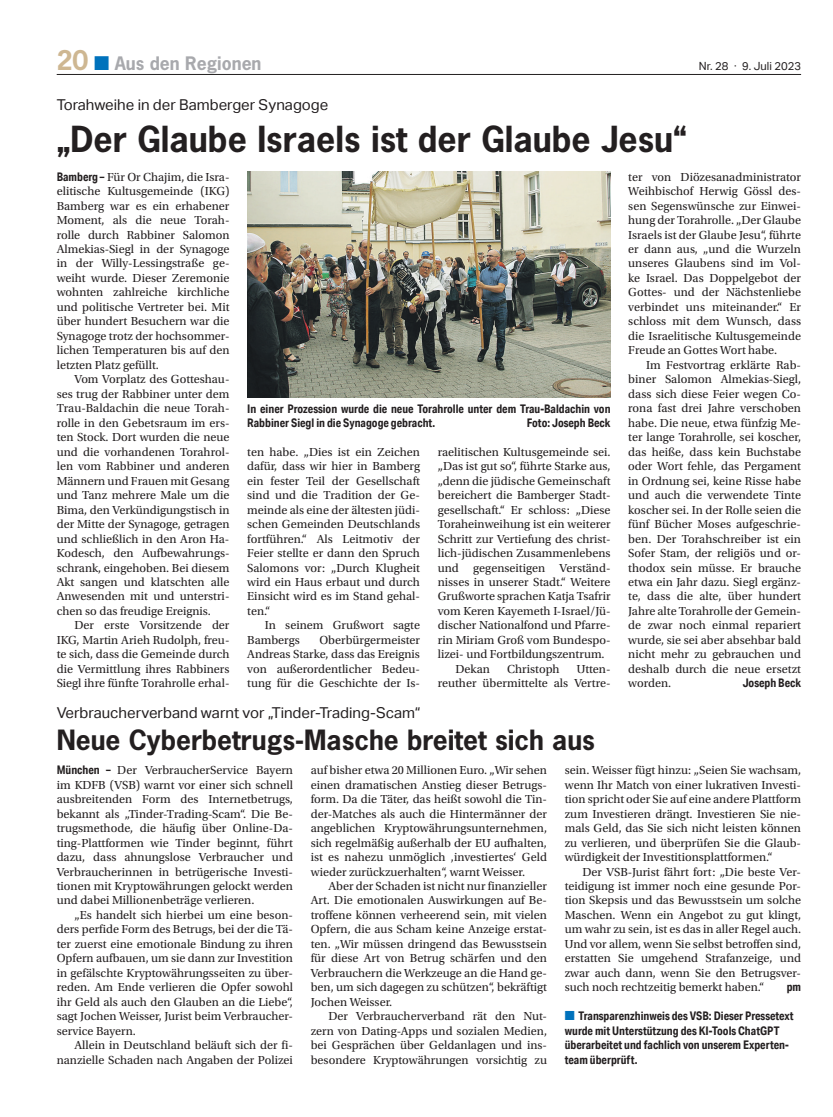
<style>
.page{position:relative;width:833px;height:1117px;background:#fff}
.page>*{position:absolute;margin:0;border:0;box-sizing:border-box;transform-origin:0 0}
.t1{font:700 33.75px "News Gothic Std";color:#231f20}
.t2{font:700 26.25px "News Gothic Std";color:#231f20}
.t3{font:700 17.5px "News Gothic Std";color:#a8a9ad}
.t4{font:15px "Aktiv Grotesk";color:#231f20}
.t5{font:12.25px/14.5px "Utopia Std";color:#231f20;text-align:justify}
.t6{font:700 11.88px/14.5px "Aktiv Grotesk Cd";color:#231f20}
.t7{font:11.25px "Aktiv Grotesk";color:#231f20}
.s1{font-size:25.5px;color:#ceb792}
.s2{color:#0072bc}
.s3{font-family:"Aktiv Grotesk Cd";font-weight:700;font-size:11.88px}
</style>
<div class="page">
<hr style="left:57px;top:74px;width:744px;height:1px;background:#231f20">
<img style="left:247px;top:172px;width:363px;height:225px">
<h3 class="t3" style="left:57px;top:51px;width:206px"><span class="s1">20</span> <span class="s2">■</span> Aus den Regionen</h3>
<p class="t7" style="left:699px;top:59px;width:104px">Nr. 28 · 9. Juli 2023</p>
<p class="t4" style="left:57px;top:96px;width:273px">Torahweihe in der Bamberger Synagoge</p>
<h1 class="t1" style="left:57px;top:117px;width:632px">„Der Glaube Israels ist der Glaube Jesu“</h1>
<p class="t5" style="left:57px;top:169px;width:174px"><span class="s3">Bamberg –</span> Für Or Chajim, die Isra&shy;elitische Kultusgemeinde (IKG)<br>Bamberg war es ein erhabener Moment, als die neue Torah&shy;rolle durch Rabbiner Salomon Almekias-Siegl in der Synagoge in der Willy-Lessingstraße ge&shy;weiht wurde. Dieser Zeremonie wohnten zahlreiche kirchliche und politische Vertreter bei. Mit über hundert Besuchern war die Synagoge trotz der hochsommer&shy;lichen Temperaturen bis auf den letzten Platz gefüllt.</p>
<p class="t5" style="left:57px;top:372px;width:174px;text-indent:18px">Vom Vorplatz des Gotteshau&shy;ses trug der Rabbiner unter dem Trau-Baldachin die neue Torah&shy;rolle in den Gebetsraum im ers&shy;ten Stock. Dort wurden die neue und die vorhandenen Torahrol&shy;len vom Rabbiner und anderen Männern und Frauen mit Gesang und Tanz mehrere Male um die Bima, den Verkündigungstisch in der Mitte der Synagoge, getragen und schließlich in den Aron Ha-Kodesch, den Aufbewahrungs&shy;schrank, eingehoben. Bei diesem Akt sangen und klatschten alle Anwesenden mit und unterstri&shy;chen so das freudige Ereignis.</p>
<p class="t5" style="left:57px;top:618px;width:174px;text-indent:18px">Der erste Vorsitzende der IKG, Martin Arieh Rudolph, freu&shy;te sich, dass die Gemeinde durch die Vermittlung ihres Rabbiners Siegl ihre fünfte Torahrolle erhal-</p>
<p class="t6" style="left:247px;top:401px;width:365px">In einer Prozession wurde die neue Torahrolle unter dem Trau-Baldachin von<br>Rabbiner Siegl in die Synagoge gebracht.</p>
<p class="t6" style="left:526px;top:415px;width:85px">Foto: Joseph Beck</p>
<p class="t5" style="left:247px;top:444px;width:174px">ten habe. „Dies ist ein Zeichen dafür, dass wir hier in Bamberg ein fester Teil der Gesellschaft sind und die Tradition der Ge&shy;meinde als eine der ältesten jüdi&shy;schen Gemeinden Deutschlands fortführen.“ Als Leitmotiv der Feier stellte er dann den Spruch Salomons vor: „Durch Klugheit wird ein Haus erbaut und durch Einsicht wird es im Stand gehal&shy;ten.“</p>
<p class="t5" style="left:247px;top:618px;width:174px;text-indent:18px">In seinem Grußwort sagte<br>Bambergs</p>
<p class="t5" style="left:247px;top:632px;width:174px;text-indent:72px">Oberbürgermeister Andreas Starke, dass das Ereignis von außerordentlicher Bedeu&shy;tung für die Geschichte der Is-</p>
<p class="t5" style="left:438px;top:444px;width:174px">raelitischen Kultusgemeinde sei.</p>
<p class="t5" style="left:438px;top:459px;width:174px">„Das ist gut so“, führte Starke aus,</p>
<p class="t5" style="left:438px;top:473px;width:174px">„denn die jüdische Gemeinschaft</p>
<p class="t5" style="left:438px;top:488px;width:174px">bereichert die Bamberger Stadt-</p>
<p class="t5" style="left:438px;top:502px;width:174px">gesellschaft.“ Er schloss: „Diese</p>
<p class="t5" style="left:438px;top:517px;width:174px">Toraheinweihung ist ein weiterer</p>
<p class="t5" style="left:438px;top:531px;width:174px">Schritt zur Vertiefung des christ-</p>
<p class="t5" style="left:438px;top:546px;width:174px">lich-jüdischen Zusammenlebens</p>
<p class="t5" style="left:438px;top:560px;width:174px">und gegenseitigen Verständ-</p>
<p class="t5" style="left:438px;top:575px;width:174px">nisses in unserer Stadt.“ Weitere</p>
<p class="t5" style="left:438px;top:589px;width:174px">Grußworte sprachen Katja Tsafrir</p>
<p class="t5" style="left:438px;top:603px;width:174px">vom Keren Kayemeth I-Israel/Jü-</p>
<p class="t5" style="left:438px;top:618px;width:174px">discher Nationalfond und Pfarre-</p>
<p class="t5" style="left:438px;top:632px;width:174px">rin Miriam Groß vom Bundespo-</p>
<p class="t5" style="left:438px;top:647px;width:168px">lizei- und Fortbildungszentrum.</p>
<p class="t5" style="left:455px;top:661px;width:36px">Dekan</p>
<p class="t5" style="left:507px;top:661px;width:54px">Christoph</p>
<p class="t5" style="left:438px;top:661px;width:174px;text-align:right">Utten-<br>reuther übermittelte als Vertre-</p>
<p class="t5" style="left:628px;top:169px;width:174px">ter von Diözesanadministrator Weihbischof Herwig Gössl des&shy;sen Segenswünsche zur Einwei&shy;hung der Torahrolle. „Der Glaube Israels ist der Glaube Jesu“, führte er dann aus, „und die Wurzeln unseres Glaubens sind im Vol&shy;ke Israel. Das Doppelgebot der Gottes- und der Nächstenliebe verbindet uns miteinander.“ Er schloss mit dem Wunsch, dass die Israelitische Kultusgemeinde Freude an Gottes Wort habe.</p>
<p class="t5" style="left:628px;top:358px;width:174px;text-indent:18px">Im Festvortrag erklärte Rab&shy;biner Salomon Almekias-Siegl, dass sich diese Feier wegen Co&shy;rona fast drei Jahre verschoben habe. Die neue, etwa fünfzig Me&shy;ter lange Torahrolle, sei koscher, das heiße, dass kein Buchstabe oder Wort fehle, das Pergament in Ordnung sei, keine Risse habe und auch die verwendete Tinte koscher sei. In der Rolle seien die fünf Bücher Moses aufgeschrie&shy;ben. Der Torahschreiber ist ein Sofer Stam, der religiös und or&shy;thodox sein müsse. Er brauche etwa ein Jahr dazu. Siegl ergänz&shy;te, dass die alte, über hundert Jahre alte Torahrolle der Gemein&shy;de zwar noch einmal repariert wurde, sie sei aber absehbar bald nicht mehr zu gebrauchen und deshalb durch die neue ersetzt worden.</p>
<p class="t6" style="left:742px;top:675px;width:60px">Joseph Beck</p>
<p class="t4" style="left:57px;top:704px;width:365px">Verbraucherverband warnt vor „Tinder-Trading-Scam“</p>
<h2 class="t2" style="left:57px;top:722px;width:540px">Neue Cyberbetrugs-Masche breitet sich aus</h2>
<p class="t5" style="left:57px;top:763px;width:238px"><span class="s3">München –</span> Der VerbraucherService Bayern im KDFB (VSB) warnt vor einer sich schnell ausbreitenden Form des Internetbetrugs, bekannt als „Tinder-Trading-Scam“. Die Be&shy;trugsmethode, die häufig über Online-Da&shy;ting-Plattformen wie Tinder beginnt, führt dazu, dass ahnungslose Verbraucher und Verbraucherinnen in betrügerische Investi&shy;tionen mit Kryptowährungen gelockt werden und dabei Millionenbeträge verlieren.</p>
<p class="t5" style="left:57px;top:907px;width:238px;text-indent:18px">„Es handelt sich hierbei um eine beson&shy;ders perfide Form des Betrugs, bei der die Tä&shy;ter zuerst eine emotionale Bindung zu ihren Opfern aufbauen, um sie dann zur Investition in gefälschte Kryptowährungsseiten zu über&shy;reden. Am Ende verlieren die Opfer sowohl ihr Geld als auch den Glauben an die Liebe“, sagt Jochen Weisser, Jurist beim Verbraucher&shy;service Bayern.</p>
<p class="t5" style="left:57px;top:1037px;width:238px;text-align:right">Allein in Deutschland beläuft sich der fi&shy;nanzielle Schaden nach Angaben der Polizei</p>
<p class="t5" style="left:311px;top:763px;width:238px">auf bisher etwa 20 Millionen Euro. „Wir sehen einen dramatischen Anstieg dieser Betrugs&shy;form. Da die Täter, das heißt sowohl die Tin&shy;der-Matches als auch die Hintermänner der angeblichen Kryptowährungsunternehmen, sich regelmäßig außerhalb der EU aufhalten, ist es nahezu unmöglich ‚investiertes‘ Geld wieder zurückzuerhalten“, warnt Weisser.</p>
<p class="t5" style="left:311px;top:878px;width:238px;text-indent:18px">Aber der Schaden ist nicht nur finanzieller Art. Die emotionalen Auswirkungen auf Be&shy;troffene können verheerend sein, mit vielen Opfern, die aus Scham keine Anzeige erstat&shy;ten. „Wir müssen dringend das Bewusstsein für diese Art von Betrug schärfen und den Verbrauchern die Werkzeuge an die Hand ge&shy;ben, um sich dagegen zu schützen“, bekräftigt Jochen Weisser.</p>
<p class="t5" style="left:311px;top:1009px;width:238px;text-indent:18px">Der Verbraucherverband rät den Nut&shy;zern von Dating-Apps und sozialen Medien, bei Gesprächen über Geldanlagen und ins&shy;besondere Kryptowährungen vorsichtig zu</p>
<p class="t5" style="left:565px;top:763px;width:238px">sein. Weisser fügt hinzu: „Seien Sie wachsam, wenn Ihr Match von einer lukrativen Investi&shy;tion spricht oder Sie auf eine andere Plattform zum Investieren drängt. Investieren Sie nie&shy;mals Geld, das Sie sich nicht leisten können zu verlieren, und überprüfen Sie die Glaub&shy;würdigkeit der Investitionsplattformen.“</p>
<p class="t5" style="left:565px;top:864px;width:238px;text-indent:18px">Der VSB-Jurist fährt fort: „Die beste Ver&shy;teidigung ist immer noch eine gesunde Por&shy;tion Skepsis und das Bewusstsein um solche Maschen. Wenn ein Angebot zu gut klingt, um wahr zu sein, ist es das in aller Regel auch.<br>Und vor allem, wenn Sie selbst betroffen sind, erstatten Sie umgehend Strafanzeige, und zwar auch dann, wenn Sie den Betrugsver&shy;such noch rechtzeitig bemerkt haben.“</p>
<p class="t6" style="left:786px;top:979px;width:16px">pm</p>
<p class="t6" style="left:565px;top:1008px;width:230px"><span class="s2">■</span> Transparenzhinweis des VSB: Dieser Pressetext wurde mit Unterstützung des KI-Tools ChatGPT überarbeitet und fachlich von unserem Experten&shy;team überprüft.</p>
</div>
